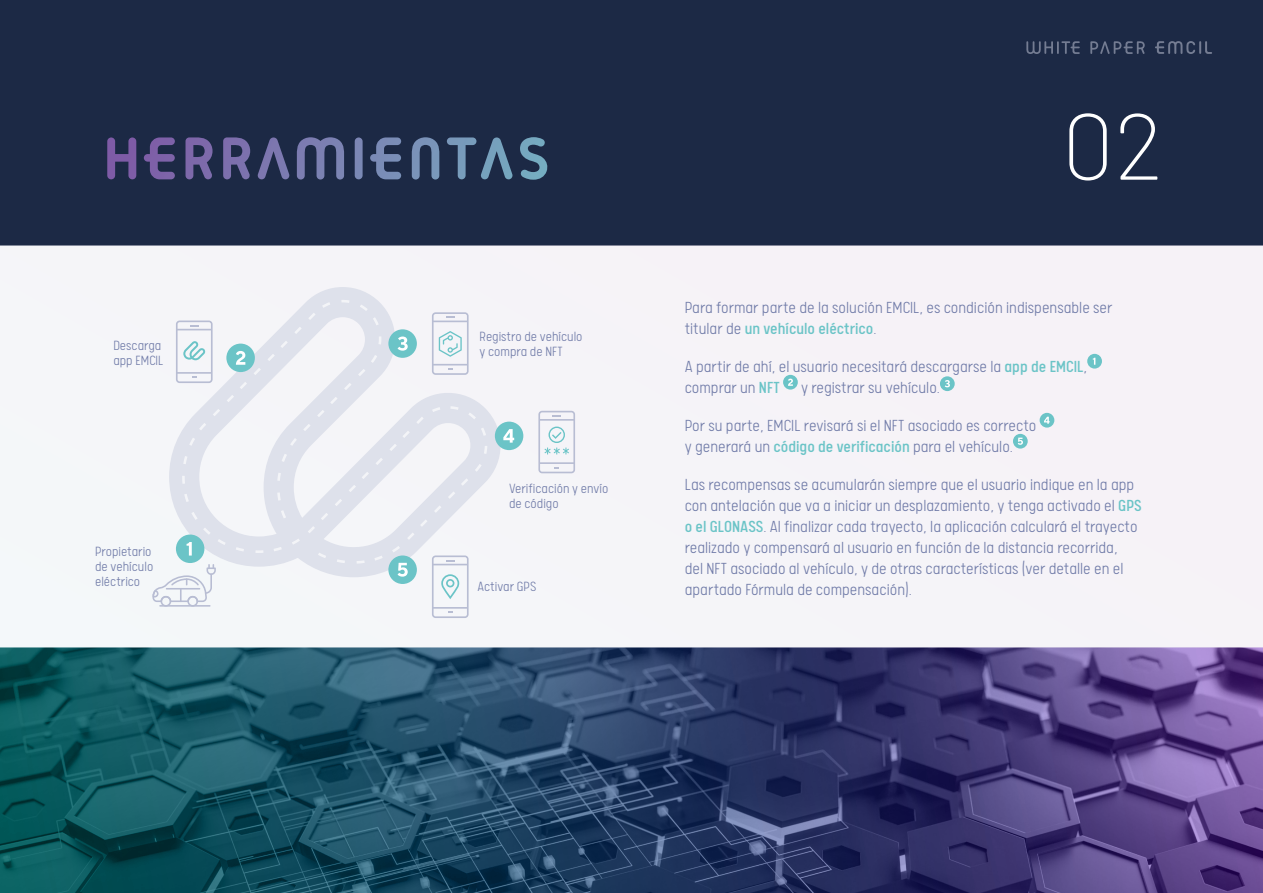
<style>
.page{position:relative;width:1263px;height:893px;background:#fff}
.page>*{position:absolute;margin:0;border:0;box-sizing:border-box;transform-origin:0 0}
.t1{font:200 93.6px "Barlow";color:#fff}
.STL_base{font:300 18px/21px "Calps Sans";color:#707ba8}
.t2{font:300 15px/15px "Calps Sans";color:#707ba8}
.s1{font-weight:400;color:#6bc4c7}
</style>
<div class="page">
<div style="left:1px;top:0;width:1262px;height:245px;background:#1c2945"></div>
<svg style="left:0;top:648px;width:1262px;height:244px;background:#2f486e"></svg>
<div style="left:0;top:245px;width:1263px;height:403px;background:#f5f3f8"></div>
<svg style="left:1087px;top:354px;width:15px;height:15px"></svg>
<svg style="left:1093px;top:358px;width:2px;height:7px"></svg>
<div style="left:783px;top:375px;width:15px;height:15px;background:#6bc4c7;border-radius:50%"></div>
<svg style="left:788px;top:379px;width:5px;height:7px"></svg>
<div style="left:940px;top:376px;width:15px;height:15px;background:#6bc4c7;border-radius:50%"></div>
<svg style="left:945px;top:380px;width:5px;height:7px"></svg>
<div style="left:1039px;top:413px;width:15px;height:15px;background:#6bc4c7;border-radius:50%"></div>
<svg style="left:1044px;top:417px;width:6px;height:7px"></svg>
<div style="left:1013px;top:434px;width:15px;height:15px;background:#6bc4c7;border-radius:50%"></div>
<svg style="left:1018px;top:438px;width:5px;height:7px"></svg>
<svg style="left:107px;top:137px;width:29px;height:42px"></svg>
<svg style="left:297px;top:137px;width:47px;height:43px"></svg>
<div style="left:355px;top:137px;width:8px;height:42px;background:#7c87b5;border-radius:4px"></div>
<svg style="left:412px;top:137px;width:27px;height:43px"></svg>
<svg style="left:257px;top:137px;width:33px;height:42px"></svg>
<svg style="left:447px;top:137px;width:66px;height:42px"></svg>
<svg style="left:144px;top:137px;width:31px;height:42px"></svg>
<svg style="left:370px;top:137px;width:31px;height:42px"></svg>
<svg style="left:185px;top:137px;width:28px;height:42px"></svg>
<svg style="left:223px;top:137px;width:27px;height:42px"></svg>
<svg style="left:520px;top:137px;width:28px;height:43px"></svg>
<svg style="left:1026px;top:41px;width:54px;height:13px"></svg>
<svg style="left:1090px;top:41px;width:55px;height:13px"></svg>
<svg style="left:1155px;top:41px;width:57px;height:13px"></svg>
<svg style="left:169px;top:287px;width:336px;height:290px"></svg>
<div style="left:176px;top:534px;width:28px;height:29px;background:#6bc4c7;border-radius:50%"></div>
<div style="left:495px;top:422px;width:28px;height:28px;background:#6bc4c7;border-radius:50%"></div>
<svg style="left:503px;top:429px;width:11px;height:14px"></svg>
<div style="left:388px;top:555px;width:29px;height:29px;background:#6bc4c7;border-radius:50%"></div>
<svg style="left:398px;top:564px;width:10px;height:13px"></svg>
<svg style="left:182px;top:300px;width:305px;height:264px"></svg>
<svg style="left:308px;top:526px;width:7px;height:7px"></svg>
<svg style="left:176px;top:321px;width:37px;height:62px"></svg>
<svg style="left:432px;top:555px;width:37px;height:63px"></svg>
<svg style="left:538px;top:411px;width:37px;height:62px"></svg>
<svg style="left:432px;top:312px;width:37px;height:63px"></svg>
<svg style="left:153px;top:564px;width:63px;height:41px"></svg>
<hr style="left:159px;top:605px;width:52px;height:2px;background:#b8bdd3">
<p class="t2" style="left:113px;top:338px;width:52px">Descarga app EMCIL</p>
<p class="t2" style="left:480px;top:329px;width:104px">Registro de vehículo y compra de NFT</p>
<p class="t2" style="left:95px;top:544px;width:60px;text-align:justify">Propietario de vehículo eléctrico</p>
<p class="t2" style="left:509px;top:480px;width:101px">Verificación y envío de código</p>
<p class="t2" style="left:477px;top:579px;width:60px">Activar GPS</p>
<p class="t1" style="left:1062px;top:88px;width:103px">02</p>
<p class="STL_base" style="left:685px;top:296px;width:429px">Para formar parte de la solución EMCIL, es condición indispensable ser titular de <span class="s1">un vehículo eléctrico</span>.</p>
<p class="STL_base" style="left:685px;top:355px;width:404px">A partir de ahí, el usuario necesitará descargarse la <span class="s1">app de EMCIL</span>, comprar un <span class="s1">NFT</span> y registrar su vehículo.</p>
<p class="STL_base" style="left:685px;top:414px;width:353px">Por su parte, EMCIL revisará si el NFT asociado es correcto y generará un <span class="s1">código de verificación</span> para el vehículo.</p>
<p class="STL_base" style="left:685px;top:473px;width:458px">Las recompensas se acumularán siempre que el usuario indique en la app con antelación que va a iniciar un desplazamiento, y tenga activado el <span class="s1">GPS o el GLONASS</span>. Al finalizar cada trayecto, la aplicación calculará el trayecto realizado y compensará al usuario en función de la distancia recorrida,<br>del NFT asociado al vehículo, y de otras características (ver detalle en el apartado Fórmula de compensación).</p>
</div>
